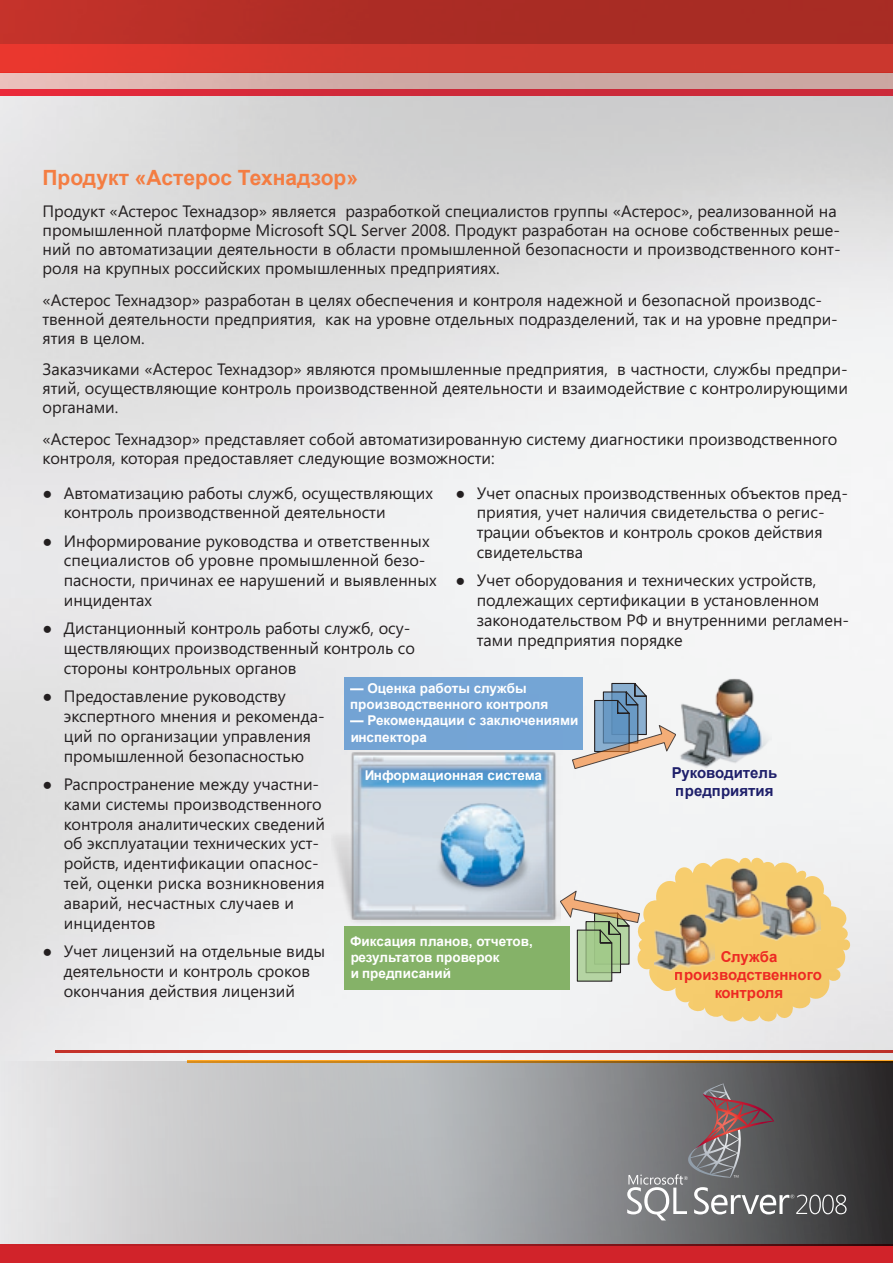
<style>
.page{position:relative;width:893px;height:1263px;background:#fff}
.page>*{position:absolute;margin:0;border:0;box-sizing:border-box;transform-origin:0 0}
.Заголовок{font:700 21px "Arial";color:#f47d42}
.List_Paragraph{font:16.5px/19.8px "Segoe";color:#231f20}
.t1{font:700 15px/18px "Arial";color:#ed2a23;text-align:center}
.t2{font:700 15px/18px "Arial";color:#1e1f6a}
.t3{font:700 13.5px/16.2px "Arial";color:#fff}
</style>
<div class="page">
<img style="left:0;top:96px;width:893px;height:965px">
<div style="left:0;top:0;width:893px;height:47px;background:linear-gradient(to right,#be3129,#a12a22)"></div>
<div style="left:0;top:44px;width:893px;height:29px;background:linear-gradient(to right,#e3372e,#c3372e)"></div>
<svg style="left:0;top:73px;width:893px;height:17px;fill:#cda7a3"></svg>
<svg style="left:0;top:90px;width:893px;height:6px;fill:#cd2a3a"></svg>
<div style="left:0;top:1244px;width:893px;height:19px;background:#d1232a"></div>
<hr style="left:55px;top:1050px;width:838px;height:3px;background:#d4372e">
<hr style="left:188px;top:1060px;width:705px;height:2px;background:#ffa724">
<svg style="left:0;top:1061px;width:893px;height:184px"></svg>
<svg style="left:627px;top:1083px;width:220px;height:137px"></svg>
<img style="left:331px;top:745px;width:230px;height:181px">
<img style="left:425px;top:790px;width:114px;height:114px">
<img style="left:675px;top:674px;width:96px;height:96px">
<svg style="left:560px;top:858px;width:290px;height:163px"></svg>
<svg style="left:572px;top:682px;width:104px;height:87px"></svg>
<div style="left:344px;top:677px;width:238px;height:72px;background:#74a4d5"></div>
<div style="left:344px;top:926px;width:225px;height:64px;background:#85b268"></div>
<p class="Заголовок" style="left:43px;top:164px;width:317px">Продукт «Астерос Технадзор»</p>
<p class="List_Paragraph" style="left:43px;top:201px;width:800px;line-height:19px">Продукт «Астерос Технадзор» является разработкой специалистов группы «Астерос», реализованной на промышленной платформе Microsoft SQL Server 2008. Продукт разработан на основе собственных реше&shy;ний по автоматизации деятельности в области промышленной безопасности и производственного конт&shy;роля на крупных российских промышленных предприятиях.</p>
<p class="List_Paragraph" style="left:43px;top:290px;width:797px;line-height:18.9px">«Астерос Технадзор» разработан в целях обеспечения и контроля надежной и безопасной производс&shy;твенной деятельности предприятия, как на уровне отдельных подразделений, так и на уровне предпри&shy;ятия в целом.</p>
<p class="List_Paragraph" style="left:43px;top:360px;width:807px;line-height:19px;text-align:justify">Заказчиками «Астерос Технадзор» являются промышленные предприятия, в частности, службы предпри&shy;ятий, осуществляющие контроль производственной деятельности и взаимодействие с контролирующими органами.</p>
<p class="List_Paragraph" style="left:43px;top:429px;width:796px;line-height:18.9px">«Астерос Технадзор» представляет собой автоматизированную систему диагностики производственного контроля, которая предоставляет следующие возможности:</p>
<p class="List_Paragraph" style="left:64px;top:482px;width:371px;text-indent:-21px">● Автоматизацию работы служб, осуществляющих контроль производственной деятельности</p>
<p class="List_Paragraph" style="left:64px;top:530px;width:374px;text-indent:-21px">● Информирование руководства и ответственных специалистов об уровне промышленной безо&shy;пасности, причинах ее нарушений и выявленных инцидентах</p>
<p class="List_Paragraph" style="left:64px;top:618px;width:353px;text-indent:-21px">● Дистанционный контроль работы служб, осу&shy;ществляющих производственный контроль со стороны контрольных органов</p>
<p class="List_Paragraph" style="left:64px;top:686px;width:262px;text-indent:-21px">● Предоставление руководству экспертного мнения и рекоменда&shy;ций по организации управления промышленной безопасностью</p>
<p class="List_Paragraph" style="left:64px;top:774px;width:263px;text-indent:-21px">● Распространение между участни&shy;ками системы производственного контроля аналитических сведений об эксплуатации технических уст&shy;ройств, идентификации опаснос&shy;тей, оценки риска возникновения аварий, несчастных случаев и инцидентов</p>
<p class="List_Paragraph" style="left:43px;top:941px;width:284px;text-align:center">● Учет лицензий на отдельные виды деятельности и контроль сроков окончания действия лицензий</p>
<p class="List_Paragraph" style="left:477px;top:482px;width:373px;text-indent:-21px">● Учет опасных производственных объектов пред&shy;приятия, учет наличия свидетельства о регис&shy;трации объектов и контроль сроков действия свидетельства</p>
<p class="List_Paragraph" style="left:477px;top:570px;width:374px;text-indent:-21px">● Учет оборудования и технических устройств, подлежащих сертификации в установленном законодательством РФ и внутренними регламен&shy;тами предприятия порядке</p>
<p class="t3" style="left:350px;top:681px;width:200px">— Оценка работы службы производственного контроля</p>
<p class="t3" style="left:350px;top:713px;width:230px">— Рекомендации с заключениями инспектора</p>
<p class="t2" style="left:671px;top:764px;width:107px">Руководитель предприятия</p>
<p class="t3" style="left:364px;top:768px;width:179px">Информационная система</p>
<p class="t3" style="left:350px;top:933px;width:184px">Фиксация планов, отчетов, результатов проверок<br>и предписаний</p>
<p class="t1" style="left:675px;top:948px;width:148px">Служба производственного контроля</p>
</div>
